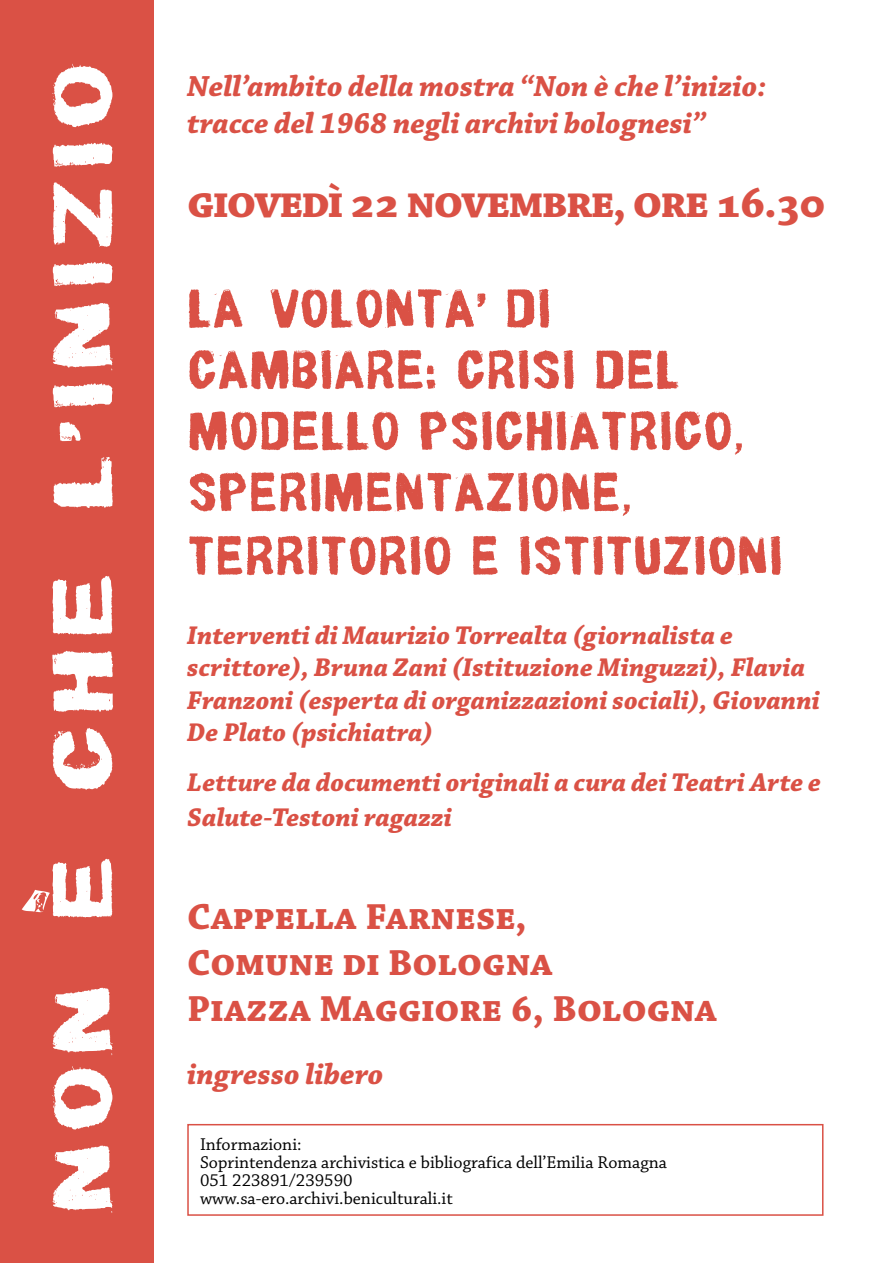
<style>
.page{position:relative;width:893px;height:1263px;background:#fff}
.page>*{position:absolute;margin:0;border:0;box-sizing:border-box;transform-origin:0 0}
.t1{font:78.3px "lino set";letter-spacing:.05em;color:#fff;scale:1.55 1}
.t2{font:700 71.4px "Lino Stamp";color:#fff;scale:1.55 1}
.t3{font:51px/61.8px "lino set";color:#da5145}
.t4{font:700 45px "Chaparral Pro";letter-spacing:-.04em;color:#da5145}
.t5{font:700 38.1px/45.8px "Chaparral Pro";color:#da5145}
.t6{font:italic 700 30.6px/36.8px "Chaparral Pro";color:#da5145}
.t7{font:italic 700 27px/32.4px "Chaparral Pro";color:#da5145}
.t8{font:18px/18px "Chaparral Pro";color:#000}
</style>
<div class="page">
<div style="left:0;top:0;width:153px;height:1263px;background:#da5145"></div>
<div style="left:187px;top:1124px;width:636px;height:92px;border:2px solid #da5145"></div>
<h1 class="t1" style="left:50px;top:1215px;width:746px;rotate:-90deg">NON E CHE L’INIZIO</h1>
<h2 class="t2" style="left:18px;top:886px;width:25px">‘</h2>
<p class="t6" style="left:187px;top:69px;width:581px">Nell’ambito della mostra “Non è che l’inizio: tracce del 1968 negli archivi bolognesi”</p>
<h3 class="t4" style="left:187px;top:176px;width:640px">giovedì 22 novembre, ore 16.30</h3>
<h3 class="t3" style="left:187px;top:282px;width:597px">LA VOLONTA’ DI<br>CAMBIARE: CRISI DEL<br>MODELLO PSICHIATRICO,<br>SPERIMENTAZIONE,<br>TERRITORIO E ISTITUZIONI</h3>
<p class="t7" style="left:187px;top:620px;width:634px">Interventi di Maurizio Torrealta (giornalista e scrittore), Bruna Zani (Istituzione Minguzzi), Flavia Franzoni (esperta di organizzazioni sociali), Giovanni De Plato (psichiatra)</p>
<p class="t7" style="left:187px;top:767px;width:635px;line-height:34.5px">Letture da documenti originali a cura dei Teatri Arte e<br>Salute-Testoni ragazzi</p>
<h3 class="t5" style="left:187px;top:896px;width:531px">Cappella Farnese,<br>Comune di Bologna<br>Piazza Maggiore 6, Bologna</h3>
<p class="t6" style="left:187px;top:1057px;width:198px">ingresso libero</p>
<p class="t8" style="left:200px;top:1136px;width:469px">Informazioni:<br>Soprintendenza archivistica e bibliografica dell’Emilia Romagna 051 223891/239590<br>www.sa-ero.archivi.beniculturali.it</p>
</div>
